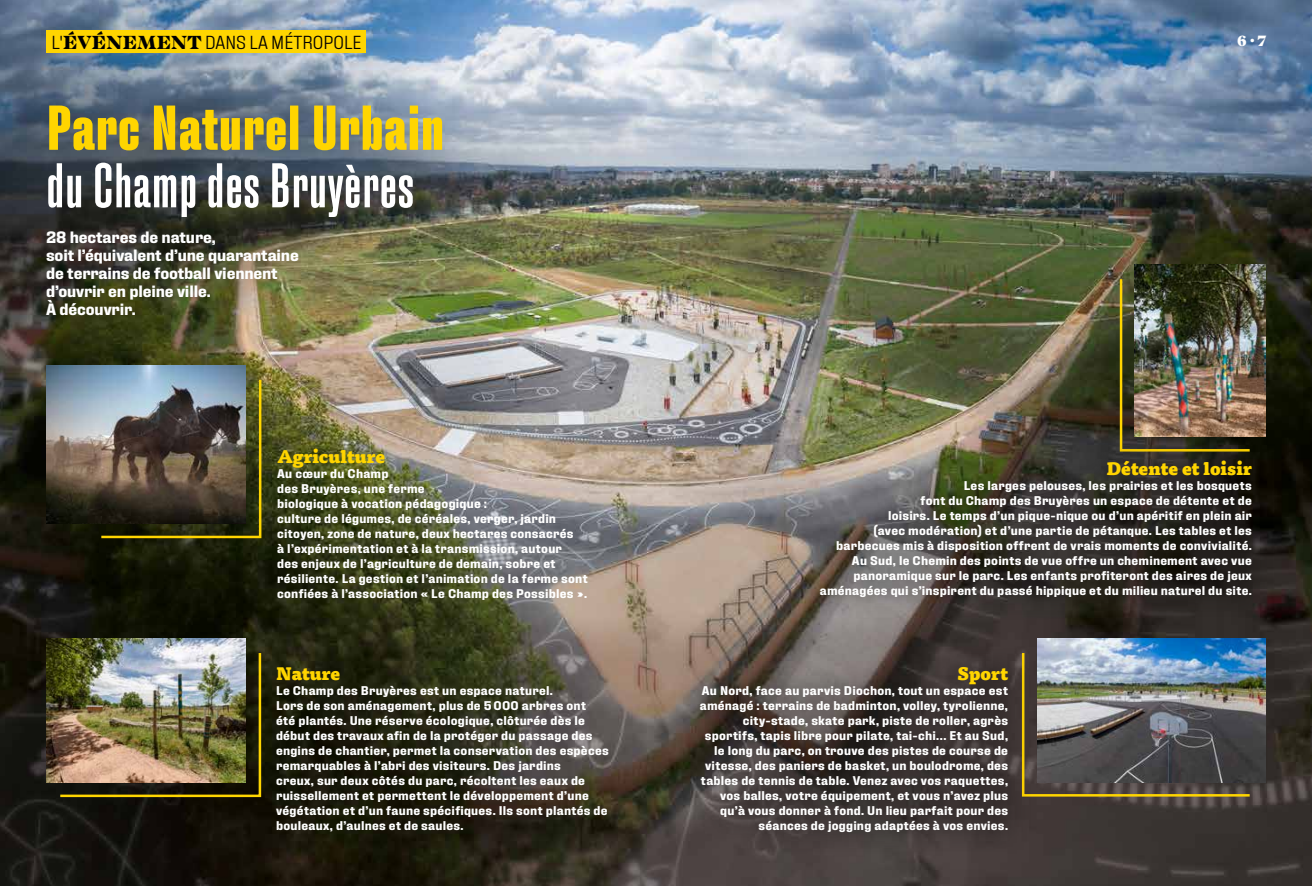
<style>
.page{position:relative;width:1312px;height:886px;background:#fff}
.page>*{position:absolute;margin:0;border:0;box-sizing:border-box;transform-origin:0 0}
.t1{font:500 condensed 62.5px "Fixture";color:#fff}
.t2{font:700 condensed 62.5px "Fixture";color:#ffd500}
.t3{font:300 18.75px "Fixture";color:#000}
.t4{font:900 17.5px "Tisa OT";color:#ffd500}
.t5{font:700 16.25px/17.9px "Fixture";letter-spacing:-.01em;color:#fff}
.t6{font:900 15px "Beirut Display Trial";color:#fff}
.t7{font:700 12.5px/15px "Fixture";letter-spacing:.02em;color:#fff}
.s1{font-family:"Beirut Display";font-weight:900}
</style>
<div class="page">
<img style="left:0;top:0;width:1311px;height:886px">
<div style="left:46px;top:30px;width:320px;height:23px;background:#ffd500"></div>
<img style="left:46px;top:365px;width:200px;height:159px">
<img style="left:99px;top:377px;width:163px;height:162px">
<img style="left:1134px;top:265px;width:131px;height:172px">
<img style="left:1118px;top:277px;width:133px;height:163px">
<img style="left:1036px;top:639px;width:229px;height:143px">
<img style="left:1031px;top:650px;width:220px;height:148px">
<div style="left:799px;top:440px;width:475px;height:180px;background:#000;opacity:.85"></div>
<div style="left:679px;top:646px;width:352px;height:210px;background:#000;opacity:.85"></div>
<img style="left:46px;top:639px;width:200px;height:143px">
<img style="left:58px;top:650px;width:204px;height:148px">
<h2 class="t3" style="left:51px;top:31px;width:311px">L'<span class="s1">ÉVÉNEMENT</span> DANS LA MÉTROPOLE</h2>
<p class="t6" style="left:1257px;top:35px;width:10px">7</p>
<p class="t6" style="left:1236px;top:33px;width:19px">6 .</p>
<h1 class="t2" style="left:46px;top:88px;width:399px">Parc Naturel Urbain</h1>
<h1 class="t1" style="left:46px;top:150px;width:369px">du Champ des Bruyères</h1>
<h3 class="t5" style="left:46px;top:229px;width:254px">28 hectares de nature,<br>soit l’équivalent d’une quarantaine de terrains de football viennent d’ouvrir en pleine ville.<br>À découvrir.</h3>
<h3 class="t4" style="left:277px;top:445px;width:110px">Agriculture</h3>
<p class="t7" style="left:277px;top:466px;width:312px">Au cœur du Champ<br>des Bruyères, une ferme<br>biologique à vocation pédagogique :<br>culture de légumes, de céréales, verger, jardin citoyen, zone de nature, deux hectares consacrés<br>à l’expérimentation et à la transmission, autour<br>des enjeux de l’agriculture de demain, sobre et résiliente. La gestion et l’animation de la ferme sont confiées à l’association « Le Champ des Possibles ».</p>
<h3 class="t4" style="left:276px;top:662px;width:66px">Nature</h3>
<p class="t7" style="left:276px;top:684px;width:334px">Le Champ des Bruyères est un espace naturel.<br>Lors de son aménagement, plus de 5000 arbres ont<br>été plantés. Une réserve écologique, clôturée dès le début des travaux afin de la protéger du passage des engins de chantier, permet la conservation des espèces remarquables à l’abri des visiteurs. Des jardins<br>creux, sur deux côtés du parc, récoltent les eaux de ruissellement et permettent le développement d’une végétation et d’un faune spécifiques. Ils sont plantés de bouleaux, d’aulnes et de saules.</p>
<h3 class="t4" style="left:1106px;top:457px;width:147px">Détente et loisir</h3>
<p class="t7" style="left:819px;top:478px;width:433px;text-align:right">Les larges pelouses, les prairies et les bosquets<br>font du Champ des Bruyères un espace de détente et de<br>loisirs. Le temps d’un pique-nique ou d’un apéritif en plein air<br>(avec modération) et d’une partie de pétanque. Les tables et les barbecues mis à disposition offrent de vrais moments de convivialité.<br>Au Sud, le Chemin des points de vue offre un cheminement avec vue panoramique sur le parc. Les enfants profiteront des aires de jeux aménagées qui s’inspirent du passé hippique et du milieu naturel du site.</p>
<h3 class="t4" style="left:956px;top:662px;width:53px">Sport</h3>
<p class="t7" style="left:699px;top:683px;width:310px;text-align:right">Au Nord, face au parvis Diochon, tout un espace est aménagé : terrains de badminton, volley, tyrolienne, city-stade, skate park, piste de roller, agrès sportifs, tapis libre pour pilate, tai-chi... Et au Sud, le long du parc, on trouve des pistes de course de vitesse, des paniers de basket, un boulodrome, des tables de tennis de table. Venez avec vos raquettes, vos balles, votre équipement, et vous n’avez plus qu’à vous donner à fond. Un lieu parfait pour des séances de jogging adaptées à vos envies.</p>
</div>
